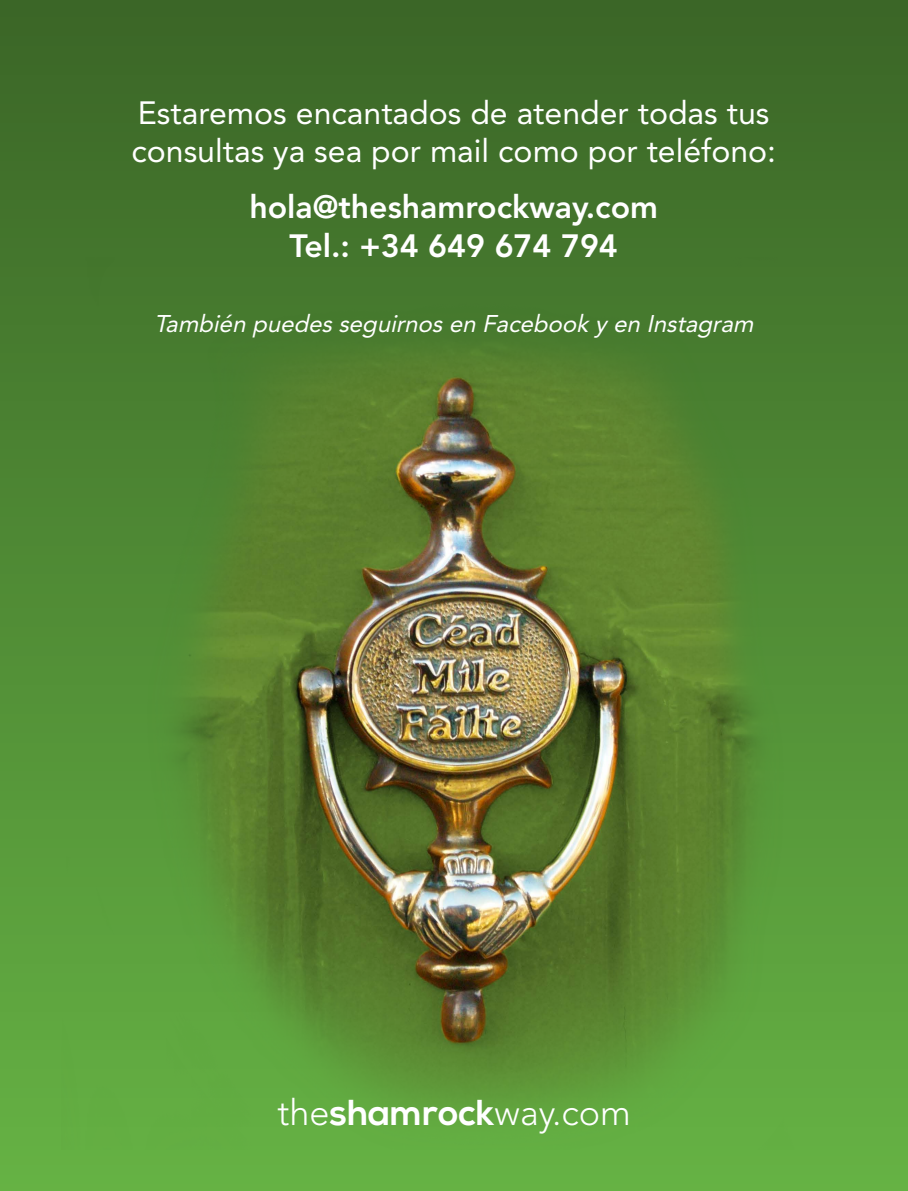
<style>
.page{position:relative;width:908px;height:1191px;background:#fff}
.page>*{position:absolute;margin:0;border:0;box-sizing:border-box;transform-origin:0 0}
.t1{font:300 36px "Avenir";color:#fff}
.t2{font:32px/38.4px "Avenir";color:#fff}
.t3{font:800 32px/38.4px "Avenir";color:#fff;text-align:center}
.t4{font:italic 24px "Avenir";color:#fff}
.s1{font-family:"Nexa";font-weight:700}
</style>
<div class="page">
<div style="left:0;top:0;width:907px;height:1191px;background:linear-gradient(to bottom,#3b6627,#66b244)"></div>
<img style="left:62px;top:258px;width:836px;height:891px">
<p class="t2" style="left:131px;top:93px;width:646px">Estaremos encantados de atender todas tus consultas ya sea por mail como por teléfono:</p>
<p class="t3" style="left:249px;top:188px;width:410px">hola@theshamrockway.com<br>Tel.: +34 649 674 794</p>
<p class="t4" style="left:154px;top:310px;width:606px">También puedesseguirnosen Facebook y en Instagram</p>
<p class="t1" style="left:277px;top:1091px;width:354px">the<span class="s1">shamrock</span>way.com</p>
</div>
